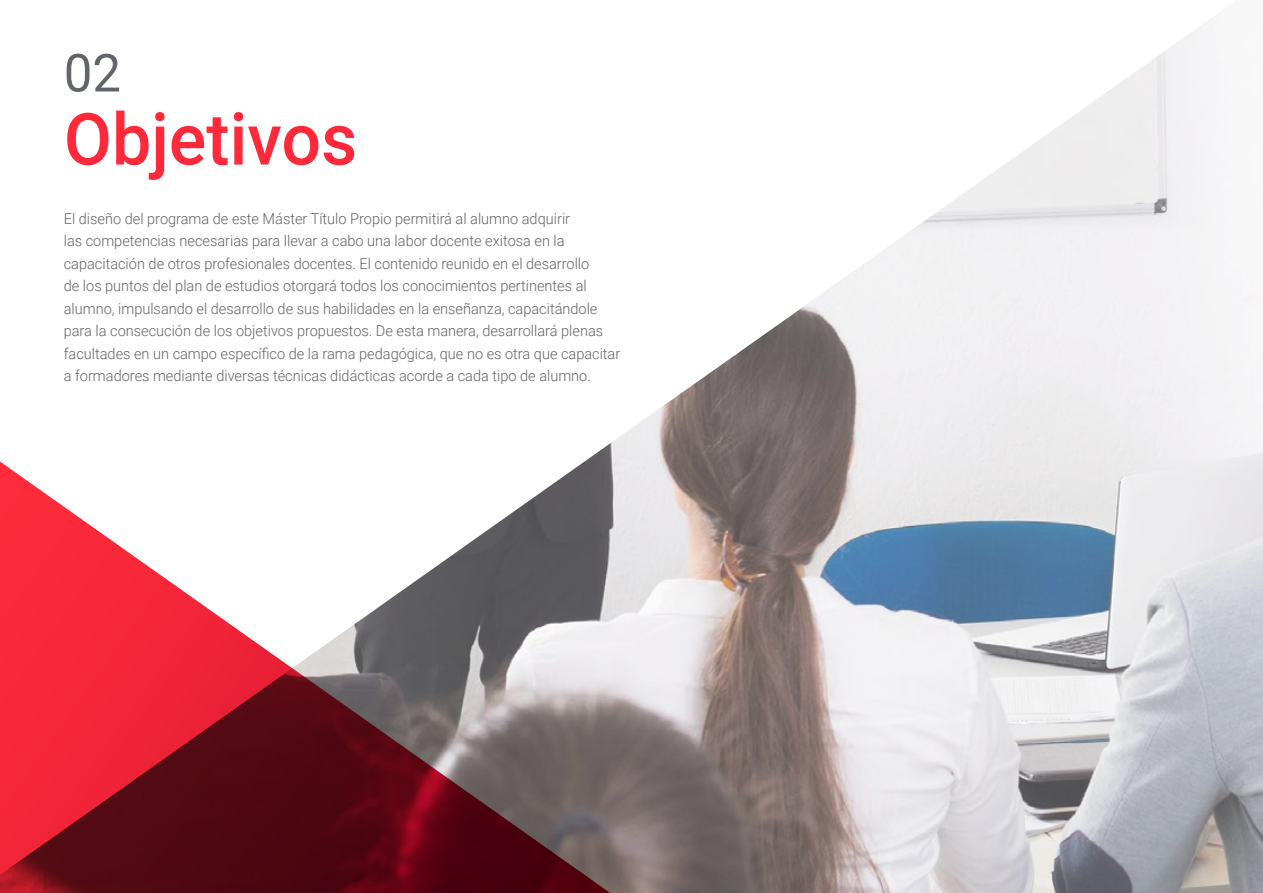
<style>
.page{position:relative;width:1263px;height:893px;background:#fff}
.page>*{position:absolute;margin:0;border:0;box-sizing:border-box;transform-origin:0 0}
.t1{font:500 72px "Roboto";color:#ff293a}
.t2{font:52.5px "Roboto";color:#61646a}
.t3{font:300 15px/22.5px "Roboto";color:#61646a}
</style>
<div class="page">
<img style="left:606px;top:0;width:657px;height:893px">
<svg style="left:0;top:446px;width:640px;height:447px"></svg>
<h2 class="t2" style="left:64px;top:36px;width:59px">02</h2>
<h1 class="t1" style="left:64px;top:89px;width:295px">Objetivos</h1>
<p class="t3" style="left:64px;top:207px;width:558px">El diseño del programa de este Máster Título Propio permitirá al alumno adquirir<br>las competencias necesarias para llevar a cabo una labor docente exitosa en la capacitación de otros profesionales docentes. El contenido reunido en el desarrollo<br>de los puntos del plan de estudios otorgará todos los conocimientos pertinentes al alumno, impulsando el desarrollo de sus habilidades en la enseñanza, capacitándole para la consecución de los objetivos propuestos. De esta manera, desarrollará plenas facultades en un campo específico de la rama pedagógica, que no es otra que capacitar a formadores mediante diversas técnicas didácticas acorde a cada tipo de alumno.</p>
</div>
